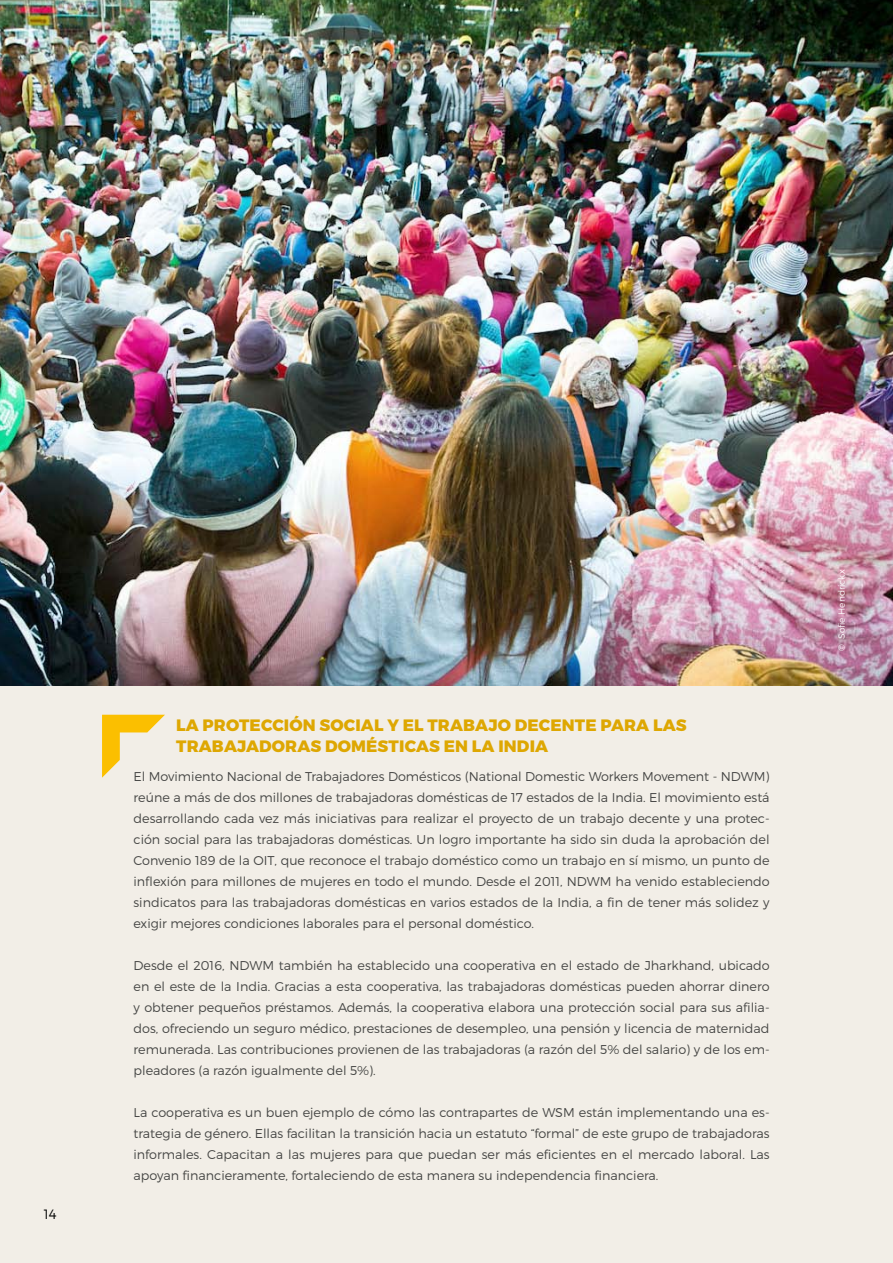
<style>
.page{position:relative;width:893px;height:1263px;background:#fff}
.page>*{position:absolute;margin:0;border:0;box-sizing:border-box;transform-origin:0 0}
.t1{font:800 16.5px/21px "Montserrat";letter-spacing:.01em;color:#eab303}
.t2{font:300 13.5px "Montserrat";color:#000}
.t3{font:300 12.75px/21px "Montserrat";color:#4b4b4d;text-align:justify}
.t4{font:300 9px "Montserrat";color:#fff}
</style>
<div class="page">
<div style="left:0;top:676px;width:893px;height:587px;background:#f2eee7"></div>
<img style="left:0;top:0;width:893px;height:685px">
<svg style="left:102px;top:715px;width:63px;height:63px"></svg>
<p class="t2" style="left:44px;top:1206px;width:14px">14</p>
<p class="t1" style="left:176px;top:715px;width:512px">LA PROTECCIÓN SOCIAL Y EL TRABAJO DECENTE PARA LAS<br>TRABAJADORAS DOMÉSTICAS EN LA INDIA</p>
<p class="t3" style="left:134px;top:766px;width:638px">El Movimiento Nacional de Trabajadores Domésticos (National Domestic Workers Movement - NDWM) reúne a más de dos millones de trabajadoras domésticas de 17 estados de la India. El movimiento está desarrollando cada vez más iniciativas para realizar el proyecto de un trabajo decente y una protec&shy;ción social para las trabajadoras domésticas. Un logro importante ha sido sin duda la aprobación del Convenio 189 de la OIT, que reconoce el trabajo doméstico como un trabajo en sí mismo, un punto de inflexión para millones de mujeres en todo el mundo. Desde el 2011, NDWM ha venido estableciendo sindicatos para las trabajadoras domésticas en varios estados de la India, a fin de tener más solidez y exigir mejores condiciones laborales para el personal doméstico.</p>
<p class="t3" style="left:134px;top:955px;width:638px">Desde el 2016, NDWM también ha establecido una cooperativa en el estado de Jharkhand, ubicado en el este de la India. Gracias a esta cooperativa, las trabajadoras domésticas pueden ahorrar dinero y obtener pequeños préstamos. Además, la cooperativa elabora una protección social para sus afilia&shy;dos, ofreciendo un seguro médico, prestaciones de desempleo, una pensión y licencia de maternidad remunerada. Las contribuciones provienen de las trabajadoras (a razón del 5% del salario) y de los em&shy;pleadores (a razón igualmente del 5%).</p>
<p class="t3" style="left:134px;top:1102px;width:638px">La cooperativa es un buen ejemplo de cómo las contrapartes de WSM están implementando una es&shy;trategia de género. Ellas facilitan la transición hacia un estatuto “formal” de este grupo de trabajadoras informales. Capacitan a las mujeres para que puedan ser más eficientes en el mercado laboral. Las apoyan financieramente, fortaleciendo de esta manera su independencia financiera.</p>
<p class="t4" style="left:836px;top:651px;width:83px;rotate:-90deg">© Sofie Hendrickx</p>
</div>
